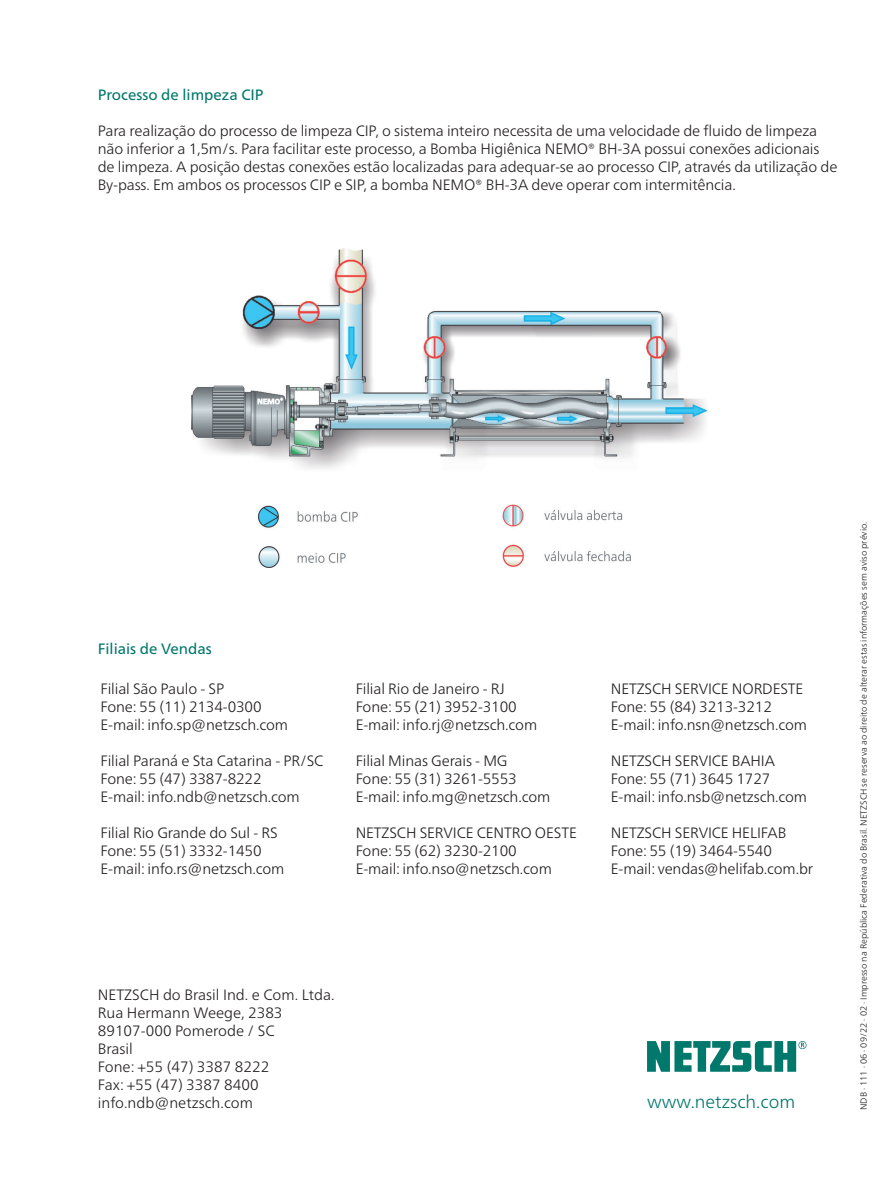
<style>
.page{position:relative;width:893px;height:1191px;background:#fff}
.page>*{position:absolute;margin:0;border:0;box-sizing:border-box;transform-origin:0 0}
.t1{font:300 18px "Frutiger Neue LTW1 G";color:#00786c}
.t2{font:300 15px/18px "Frutiger Neue LTW1 G";letter-spacing:-.01em;color:#231f20}
.t3{font:15px "Frutiger Neue LTW1 G";color:#00786c}
.t4{font:300 9px "Frutiger Neue LTW1 G";color:#231f20}
</style>
<div class="page">
<svg style="left:647px;top:1041px;width:159px;height:30px"></svg>
<img style="left:191px;top:249px;width:517px;height:318px">
<p class="t3" style="left:98px;top:86px;width:167px">Processo de limpeza CIP</p>
<p class="t2" style="left:98px;top:121px;width:741px">Para realização do processo de limpeza CIP, o sistema inteiro necessita de uma velocidade de fluido de limpeza não inferior a 1,5m/s. Para facilitar este processo, a Bomba Higiênica NEMO® BH-3A possui conexões adicionais de limpeza. A posição destas conexões estão localizadas para adequar-se ao processo CIP, através da utilização de By-pass. Em ambos os processos CIP e SIP, a bomba NEMO® BH-3A deve operar com intermitência.</p>
<p class="t3" style="left:98px;top:640px;width:116px">Filiais de Vendas</p>
<p class="t2" style="left:101px;top:679px;width:189px">Filial São Paulo - SP<br>Fone: 55 (11) 2134-0300<br>E-mail: info.sp@netzsch.com</p>
<p class="t2" style="left:101px;top:751px;width:224px">Filial Paraná e Sta Catarina - PR/SC<br>Fone: 55 (47) 3387-8222<br>E-mail: info.ndb@netzsch.com</p>
<p class="t2" style="left:101px;top:823px;width:185px">Filial Rio Grande do Sul - RS<br>Fone: 55 (51) 3332-1450<br>E-mail: info.rs@netzsch.com</p>
<p class="t2" style="left:356px;top:679px;width:183px">Filial Rio de Janeiro - RJ<br>Fone: 55 (21) 3952-3100<br>E-mail: info.rj@netzsch.com</p>
<p class="t2" style="left:356px;top:751px;width:196px">Filial Minas Gerais - MG<br>Fone: 55 (31) 3261-5553<br>E-mail: info.mg@netzsch.com</p>
<p class="t2" style="left:356px;top:823px;width:223px">NETZSCH SERVICE CENTRO OESTE<br>Fone: 55 (62) 3230-2100<br>E-mail: info.nso@netzsch.com</p>
<p class="t2" style="left:611px;top:679px;width:198px">NETZSCH SERVICE NORDESTE<br>Fone: 55 (84) 3213-3212<br>E-mail: info.nsn@netzsch.com</p>
<p class="t2" style="left:611px;top:751px;width:198px">NETZSCH SERVICE BAHIA<br>Fone: 55 (71) 3645 1727<br>E-mail: info.nsb@netzsch.com</p>
<p class="t2" style="left:611px;top:823px;width:204px">NETZSCH SERVICE HELIFAB<br>Fone: 55 (19) 3464-5540<br>E-mail: vendas@helifab.com.br</p>
<p class="t2" style="left:98px;top:985px;width:238px">NETZSCH do Brasil Ind. e Com. Ltda.<br>Rua Hermann Weege, 2383<br>89107-000 Pomerode / SC<br>Brasil<br>Fone: +55 (47) 3387 8222<br>Fax: +55 (47) 3387 8400 info.ndb@netzsch.com</p>
<p class="t1" style="left:647px;top:1091px;width:150px">www.netzsch.com</p>
<p class="t4" style="left:858px;top:1110px;width:590px;rotate:-90deg">NDB · 111 · 06 · 09/22 · 02 · Impresso na República Federativa do Brasil. NETZSCH se reserva ao direito de alterar estas informações sem aviso prévio.</p>
</div>
